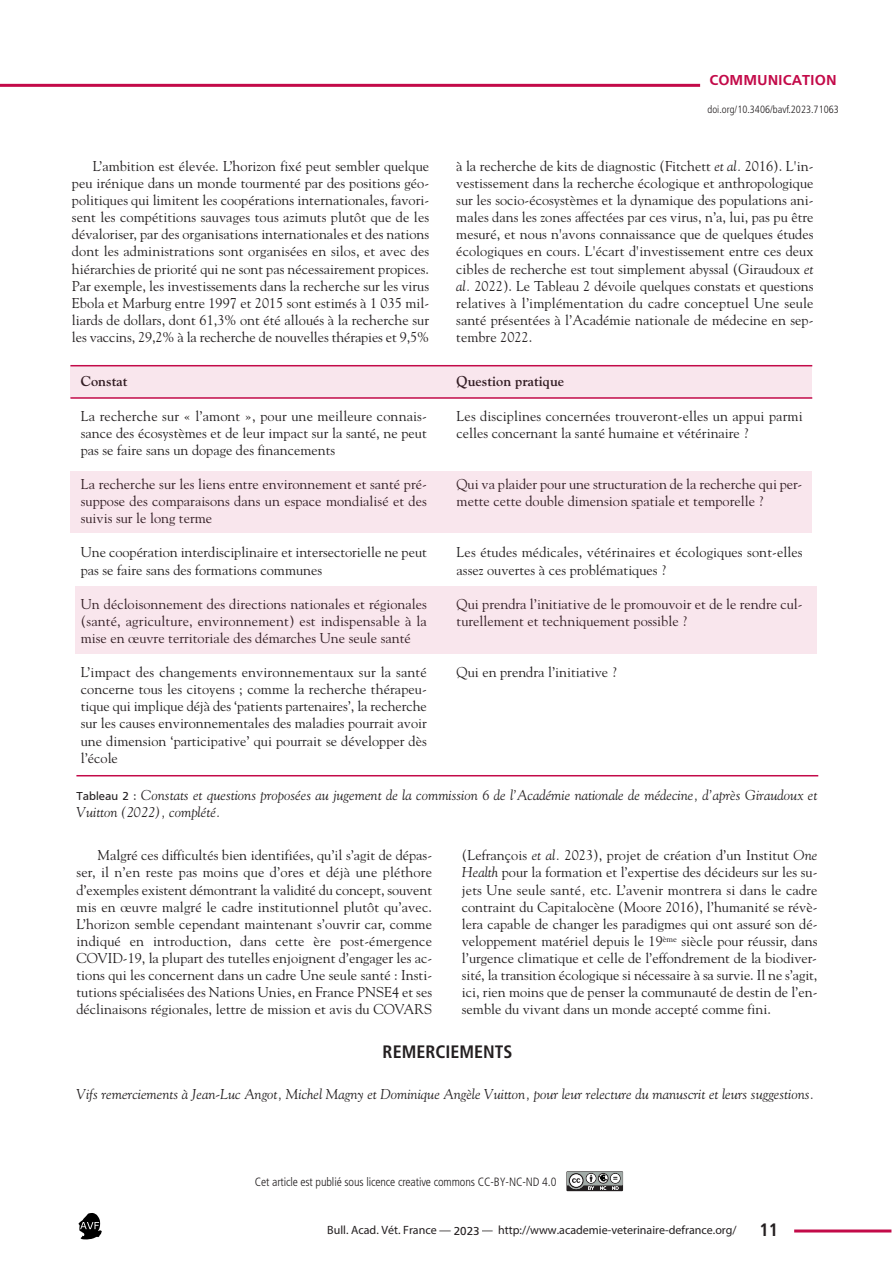
<style>
.page{position:relative;width:893px;height:1263px;background:#fff}
.page>*{position:absolute;margin:0;border:0;box-sizing:border-box;transform-origin:0 0}
.t1{font:700 condensed 18px "Frutiger";color:#231f20}
.t2{font:700 15px "Frutiger";color:#c30a49}
.t3{font:14.25px/17.1px "Goudy";color:#231f20;text-align:justify}
.t4{font:italic 14.25px/17.1px "Goudy";color:#231f20}
.t5{font:700 14.25px "Goudy";color:#231f20}
.t6{font:300 12px "Frutiger";color:#231f20}
.t7{font:300 condensed 12px "Frutiger";letter-spacing:-.01em;color:#231f20}
.t8{font:300 condensed 10.5px "Frutiger";color:#231f20}
.s1{font-style:italic}
.s2{font-family:"Frutiger";font-style:normal;font-size:12px}
.s3{font-style:normal}
.s4{font-weight:400}
</style>
<div class="page">
<hr style="left:0;top:84px;width:700px;height:3px;background:#c30a49">
<hr style="left:794px;top:1229px;width:97px;height:3px;background:#c30a49">
<svg style="left:78px;top:1213px;width:24px;height:26px"></svg>
<svg style="left:566px;top:1171px;width:57px;height:20px"></svg>
<div style="left:70px;top:366px;width:742px;height:32px;background:#f9e6ed"></div>
<div style="left:70px;top:471px;width:742px;height:61px;background:#f9e6ed"></div>
<div style="left:76px;top:586px;width:741px;height:68px;background:#f9e6ed"></div>
<hr style="left:70px;top:365px;width:742px;height:1px;background:#c30a49">
<hr style="left:70px;top:397px;width:742px;height:2px;background:#c30a49">
<hr style="left:76px;top:775px;width:742px;height:1px;background:#c30a49">
<p class="t2" style="left:709px;top:71px;width:129px">COMMUNICATION</p>
<p class="t8" style="left:708px;top:105px;width:133px">doi.org/10.3406/bavf.2023.71063</p>
<p class="t3" style="left:72px;top:157px;width:359px;text-indent:21px">L’ambition est élevée. L’horizon fixé peut sembler quelque peu irénique dans un monde tourmenté par des positions géo&shy;politiques qui limitent les coopérations internationales, favori&shy;sent les compétitions sauvages tous azimuts plutôt que de les dévaloriser, par des organisations internationales et des nations dont les administrations sont organisées en silos, et avec des hiérarchies de priorité qui ne sont pas nécessairement propices.<br>Par exemple, les investissements dans la recherche sur les virus Ebola et Marburg entre 1997 et 2015 sont estimés à 1 035 mil&shy;liards de dollars, dont 61,3% ont été alloués à la recherche sur les vaccins, 29,2% à la recherche de nouvelles thérapies et 9,5%</p>
<p class="t3" style="left:456px;top:157px;width:359px">à la recherche de kits de diagnostic (Fitchett <span class="s1">et al.</span> 2016). L'in&shy;vestissement dans la recherche écologique et anthropologique sur les socio-écosystèmes et la dynamique des populations ani&shy;males dans les zones affectées par ces virus, n’a, lui, pas pu être mesuré, et nous n'avons connaissance que de quelques études écologiques en cours. L'écart d'investissement entre ces deux cibles de recherche est tout simplement abyssal (Giraudoux <span class="s1">et al.</span> 2022). Le Tableau 2 dévoile quelques constats et questions relatives à l’implémentation du cadre conceptuel Une seule santé présentées à l’Académie nationale de médecine en sep&shy;tembre 2022.</p>
<p class="t5" style="left:81px;top:373px;width:48px">Constat</p>
<p class="t3" style="left:81px;top:407px;width:348px">La recherche sur « l’amont », pour une meilleure connais&shy;sance des écosystèmes et de leur impact sur la santé, ne peut pas se faire sans un dopage des financements</p>
<p class="t3" style="left:81px;top:476px;width:348px">La recherche sur les liens entre environnement et santé pré&shy;suppose des comparaisons dans un espace mondialisé et des suivis sur le long terme</p>
<p class="t3" style="left:81px;top:544px;width:348px">Une coopération interdisciplinaire et intersectorielle ne peut pas se faire sans des formations communes</p>
<p class="t3" style="left:81px;top:595px;width:348px">Un décloisonnement des directions nationales et régionales (santé, agriculture, environnement) est indispensable à la mise en œuvre territoriale des démarches Une seule santé</p>
<p class="t3" style="left:81px;top:664px;width:348px">L’impact des changements environnementaux sur la santé concerne tous les citoyens ; comme la recherche thérapeu&shy;tique qui implique déjà des ‘patients partenaires’, la recherche sur les causes environnementales des maladies pourrait avoir une dimension ‘participative’ qui pourrait se développer dès l’école</p>
<p class="t5" style="left:457px;top:373px;width:109px">Question pratique</p>
<p class="t3" style="left:457px;top:407px;width:348px">Les disciplines concernées trouveront-elles un appui parmi celles concernant la santé humaine et vétérinaire ?</p>
<p class="t3" style="left:457px;top:476px;width:347px">Qui va plaider pour une structuration de la recherche qui per&shy;mette cette double dimension spatiale et temporelle ?</p>
<p class="t3" style="left:457px;top:544px;width:348px">Les études médicales, vétérinaires et écologiques sont-elles assez ouvertes à ces problématiques ?</p>
<p class="t3" style="left:457px;top:595px;width:348px">Qui prendra l’initiative de le promouvoir et de le rendre cul&shy;turellement et techniquement possible ?</p>
<p class="t3" style="left:457px;top:664px;width:161px">Qui en prendra l’initiative ?</p>
<p class="t4" style="left:77px;top:786px;width:742px"><span class="s2">Tableau 2</span> <span class="s3">:</span> Constats et questions proposées au jugement de la commission 6 de l’Académie nationale de médecine, d’après Giraudoux et<br>Vuitton (2022), complété.</p>
<p class="t3" style="left:76px;top:847px;width:357px;text-indent:21px">Malgré ces difficultés bien identifiées, qu’il s’agit de dépas&shy;ser, il n’en reste pas moins que d’ores et déjà une pléthore d’exemples existent démontrant la validité du concept, souvent mis en œuvre malgré le cadre institutionnel plutôt qu’avec.<br>L’horizon semble cependant maintenant s’ouvrir car, comme indiqué en introduction, dans cette ère post-émergence COVID-19, la plupart des tutelles enjoignent d’engager les ac&shy;tions qui les concernent dans un cadre Une seule santé : Insti&shy;tutions spécialisées des Nations Unies, en France PNSE4 et ses déclinaisons régionales, lettre de mission et avis du COVARS</p>
<p class="t3" style="left:462px;top:847px;width:357px">(Lefrançois <span class="s1">et al.</span> 2023), projet de création d’un Institut <span class="s1">One Health</span> pour la formation et l’expertise des décideurs sur les su&shy;jets Une seule santé<span class="s1">,</span> etc. L’avenir montrera si dans le cadre contraint du Capitalocène (Moore 2016), l’humanité se révè&shy;lera capable de changer les paradigmes qui ont assuré son dé&shy;veloppement matériel depuis le 19<sup>ème</sup> siècle pour réussir, dans l’urgence climatique et celle de l’effondrement de la biodiver&shy;sité, la transition écologique si nécessaire à sa survie. Il ne s’agit, ici, rien moins que de penser la communauté de destin de l’en&shy;semble du vivant dans un monde accepté comme fini.</p>
<p class="t1" style="left:383px;top:1045px;width:131px">REMERCIEMENTS</p>
<p class="t4" style="left:77px;top:1085px;width:739px">Vifs remerciements à Jean-Luc Angot, Michel Magny et Dominique Angèle Vuitton, pour leur relecture du manuscrit et leurs suggestions.</p>
<p class="t7" style="left:255px;top:1177px;width:303px">Cet article est publié sous licence creative commons CC-BY-NC-ND 4.0</p>
<p class="t6" style="left:327px;top:1226px;width:154px">Bull. Acad. Vét. France — <span class="s4">2023</span></p>
<p class="t6" style="left:472px;top:1226px;width:266px">2 — http://www.academie-veterinaire-defrance.org/</p>
<p class="t1" style="left:759px;top:1222px;width:20px">11</p>
</div>
